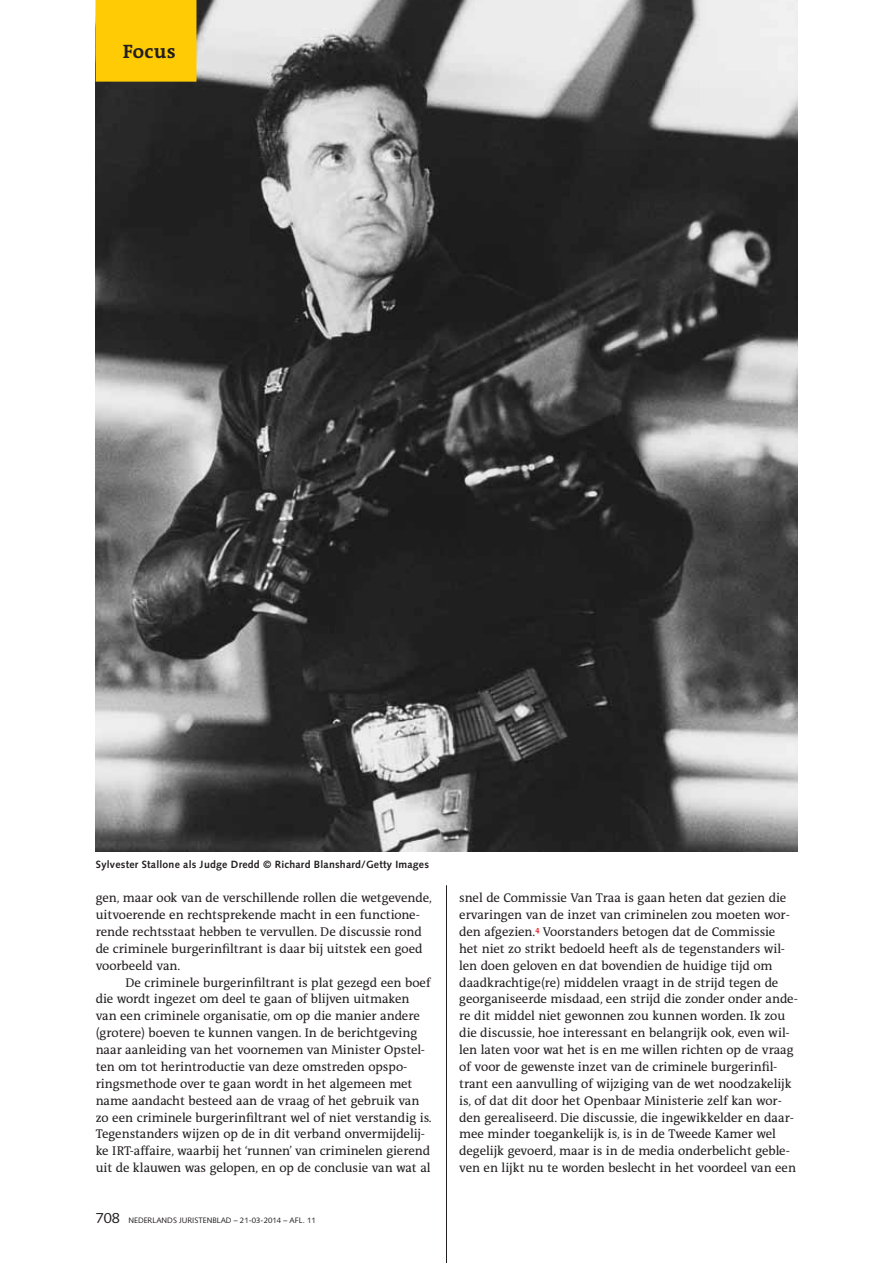
<style>
.page{position:relative;width:893px;height:1263px;background:#fff}
.page>*{position:absolute;margin:0;border:0;box-sizing:border-box;transform-origin:0 0}
.t1{font:700 19.5px "The Antiqua Sun OT";letter-spacing:.02em;color:#231f20}
.t2{font:12.75px/16.8px "The Antiqua Sun OT";color:#231f20}
.t3{font:700 10.5px "Syntax LT Std";letter-spacing:.02em;color:#231f20}
.t4{font:7.8px "Syntax LT Std";color:#231f20}
.s1{font-size:14.7px}
</style>
<div class="page">
<hr style="left:446px;top:885px;width:1px;height:378px;background:#231f20">
<img style="left:96px;top:0;width:701px;height:851px">
<div style="left:96px;top:0;width:100px;height:82px;background:#ffcb04"></div>
<p class="t1" style="left:123px;top:42px;width:54px">Focus</p>
<p class="t3" style="left:96px;top:860px;width:335px">Sylvester Stallone als Judge Dredd © Richard Blanshard/Getty Images</p>
<p class="t2" style="left:96px;top:890px;width:338px">gen, maar ook van de verschillende rollen die wetgevende,</p>
<p class="t2" style="left:96px;top:907px;width:325px">uitvoerende en rechtsprekende macht in een functione-</p>
<p class="t2" style="left:96px;top:924px;width:328px">rende rechtsstaat hebben te vervullen. De discussie rond</p>
<p class="t2" style="left:96px;top:941px;width:329px">de criminele burgerinfiltrant is daar bij uitstek een goed</p>
<p class="t2" style="left:96px;top:957px;width:86px">voorbeeld van.</p>
<p class="t2" style="left:125px;top:974px;width:307px">De criminele burgerinfiltrant is plat gezegd een boef</p>
<p class="t2" style="left:96px;top:991px;width:315px">die wordt ingezet om deel te gaan of blijven uitmaken</p>
<p class="t2" style="left:96px;top:1008px;width:326px">van een criminele organisatie, om op die manier andere</p>
<p class="t2" style="left:96px;top:1025px;width:323px">(grotere) boeven te kunnen vangen. In de berichtgeving</p>
<p class="t2" style="left:96px;top:1042px;width:330px">naar aanleiding van het voornemen van Minister Opstel-</p>
<p class="t2" style="left:96px;top:1059px;width:313px">ten om tot herintroductie van deze omstreden opspo-</p>
<p class="t2" style="left:96px;top:1076px;width:318px">ringsmethode over te gaan wordt in het algemeen met</p>
<p class="t2" style="left:96px;top:1092px;width:325px">name aandacht besteed aan de vraag of het gebruik van</p>
<p class="t2" style="left:96px;top:1109px;width:338px">zo een criminele burgerinfiltrant wel of niet verstandig is.</p>
<p class="t2" style="left:96px;top:1126px;width:330px">Tegenstanders wijzen op de in dit verband onvermijdelij-</p>
<p class="t2" style="left:96px;top:1143px;width:336px">ke IRT-affaire, waarbij het ‘runnen’ van criminelen gierend</p>
<p class="t2" style="left:96px;top:1160px;width:337px">uit de klauwen was gelopen, en op de conclusie van wat al</p>
<p class="t4" style="left:96px;top:1216px;width:222px"><span class="s1">708</span> NEDERLANDS JURISTENBLAD – 21-03-2014 – AFL. 11</p>
<p class="t2" style="left:459px;top:890px;width:339px">snel de Commissie Van Traa is gaan heten dat gezien die ervaringen van de inzet van criminelen zou moeten wor&shy;den afgezien.<sup>4</sup> Voorstanders betogen dat de Commissie het niet zo strikt bedoeld heeft als de tegenstanders wil&shy;len doen geloven en dat bovendien de huidige tijd om daadkrachtige(re) middelen vraagt in de strijd tegen de georganiseerde misdaad, een strijd die zonder onder ande&shy;re dit middel niet gewonnen zou kunnen worden. Ik zou die discussie, hoe interessant en belangrijk ook, even wil&shy;len laten voor wat het is en me willen richten op de vraag of voor de gewenste inzet van de criminele burgerinfil&shy;trant een aanvulling of wijziging van de wet noodzakelijk is, of dat dit door het Openbaar Ministerie zelf kan wor&shy;den gerealiseerd. Die discussie, die ingewikkelder en daar&shy;mee minder toegankelijk is, is in de Tweede Kamer wel degelijk gevoerd, maar is in de media onderbelicht geble&shy;ven en lijkt nu te worden beslecht in het voordeel van een</p>
</div>
